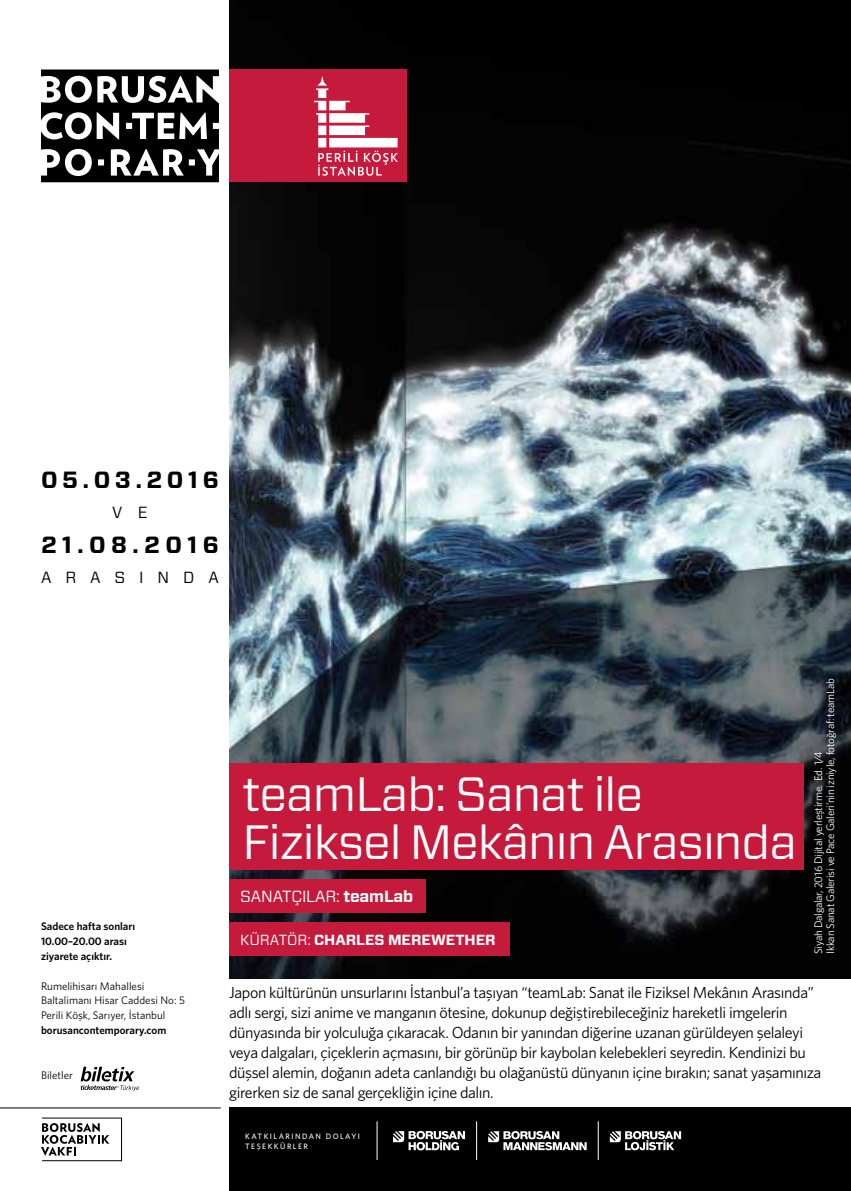
<style>
.page{position:relative;width:851px;height:1191px;background:#fff}
.page>*{position:absolute;margin:0;border:0;box-sizing:border-box;transform-origin:0 0}
.t1{font:48px/48.8px "Forza";letter-spacing:-.02em;color:#fff}
.t2{font:700 23.4px "Forza";letter-spacing:.215em;color:#000}
.t3{font:16.2px "Forza";letter-spacing:-.01em;color:#fff}
.t4{font:16.2px "Forza";letter-spacing:.865em;color:#000}
.t5{font:16px/20px "Whitney";letter-spacing:-.025em;color:#000}
.t6{font:700 14.6px "Forza";color:#fff}
.t7{font:11px/12px "Whitney";letter-spacing:-.02em;color:#fff}
.t8{font:11px/14.8px "Whitney";color:#000}
.t9{font:600 11px/14.8px "Whitney";color:#000}
.t10{font:500 7.8px/10.6px "Whitney";letter-spacing:.19em;color:#fff}
.s1{font-weight:700}
.s2{font-weight:400}
.s3{font-style:italic}
</style>
<div class="page">
<img style="left:229px;top:0;width:621px;height:978px">
<hr style="left:0;top:1107px;width:221px;height:1px;background:#000">
<div style="left:229px;top:763px;width:574px;height:106px;background:#c61a3c"></div>
<div style="left:229px;top:922px;width:280px;height:33px;background:#c61a3c"></div>
<div style="left:229px;top:879px;width:196px;height:33px;background:#c61a3c"></div>
<svg style="left:41px;top:1117px;width:81px;height:44px"></svg>
<div style="left:229px;top:1107px;width:621px;height:84px;background:#000"></div>
<svg style="left:80px;top:1066px;width:59px;height:25px"></svg>
<svg style="left:488px;top:1131px;width:98px;height:19px"></svg>
<svg style="left:609px;top:1131px;width:72px;height:19px"></svg>
<svg style="left:393px;top:1130px;width:72px;height:20px"></svg>
<hr style="left:476px;top:1121px;width:1px;height:39px;background:#fff">
<hr style="left:597px;top:1121px;width:1px;height:39px;background:#fff">
<hr style="left:376px;top:1121px;width:1px;height:39px;background:#fff">
<svg style="left:41px;top:69px;width:178px;height:113px"></svg>
<div style="left:229px;top:69px;width:178px;height:113px;background:#c61a3c"></div>
<svg style="left:314px;top:76px;width:84px;height:100px"></svg>
<h2 class="t2" style="left:41px;top:464px;width:179px">05.03.2016</h2>
<p class="t4" style="left:112px;top:501px;width:37px">V E</p>
<h2 class="t2" style="left:41px;top:529px;width:179px">21.08.2016</h2>
<p class="t4" style="left:41px;top:566px;width:179px">ARASINDA</p>
<p class="t9" style="left:41px;top:918px;width:96px">Sadece hafta sonları<br>10.00–20.00 arası ziyarete açıktır.</p>
<p class="t8" style="left:41px;top:978px;width:145px">Rumelihisarı Mahallesi<br>Baltalimanı Hisar Caddesi No: 5<br>Perili Köşk, Sarıyer, İstanbul</p>
<p class="t9" style="left:41px;top:1022px;width:127px">borusancontemporary.com</p>
<p class="t8" style="left:41px;top:1067px;width:33px">Biletler</p>
<h1 class="t1" style="left:242px;top:769px;width:555px">teamLab: Sanat ile<br>Fiziksel Mekânın Arasında</h1>
<p class="t3" style="left:240px;top:885px;width:174px">SANATÇILAR: <span class="s1">teamLab</span></p>
<p class="t6" style="left:240px;top:930px;width:257px"><span class="s2">KÜRATÖR:</span> CHARLES MEREWETHER</p>
<p class="t7" style="left:811px;top:954px;width:277px;rotate:-90deg">Siyah Dalgalar, 2016 Dijital yerleştirme<span class="s3">.</span> Ed. 1/4<br>Ikkan Sanat Galerisi ve Pace Galeri’nin izniyle, fotoğraf: teamLab</p>
<p class="t5" style="left:229px;top:982px;width:593px">Japon kültürünün unsurlarını İstanbul’a taşıyan “teamLab: Sanat ile Fiziksel Mekânın Arasında” adlı sergi, sizi anime ve manganın ötesine, dokunup değiştirebileceğiniz hareketli imgelerin dünyasında bir yolculuğa çıkaracak. Odanın bir yanından diğerine uzanan gürüldeyen şelaleyi veya dalgaları, çiçeklerin açmasını, bir görünüp bir kaybolan kelebekleri seyredin. Kendinizi bu düşsel alemin, doğanın adeta canlandığı bu olağanüstü dünyanın içine bırakın; sanat yaşamınıza girerken siz de sanal gerçekliğin içine dalın.</p>
<p class="t10" style="left:245px;top:1130px;width:116px">KATKILARINDAN DOLAYI<br>TEŞEKKÜRLER</p>
</div>
